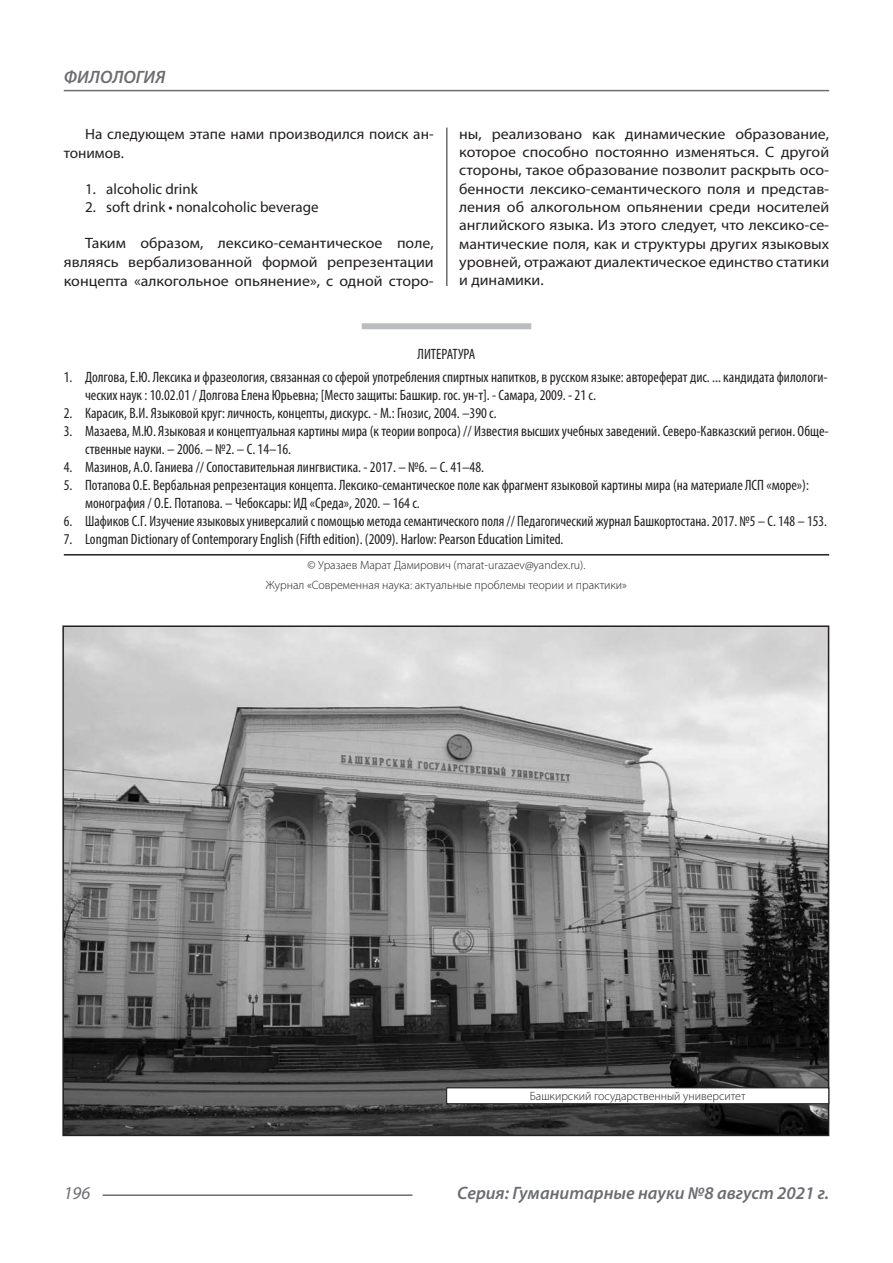
<style>
.page{position:relative;width:893px;height:1263px;background:#fff}
.page>*{position:absolute;margin:0;border:0;box-sizing:border-box;transform-origin:0 0}
.t1{font:italic 600 18px "Myriad Pro";color:#6c6d70}
.t2{font:italic 18px "Myriad Pro";color:#6c6d70}
.Библиография_Литерат{font:condensed 15px/18px "Myriad Pro";color:#231f20}
.Статья_текст{font:15px/18.3px "Myriad Pro";color:#231f20;text-align:justify;scale:1.06 1}
.Статья_текст-2{font:15px/18.9px "Myriad Pro";color:#231f20}
.Автор_копирайт{font:300 12px "Myriad Pro";color:#231f20}
</style>
<div class="page">
<hr style="left:446px;top:128px;width:1px;height:1007px;background:#231f20">
<hr style="left:103px;top:1194px;width:309px;height:2px;background:#6c6d70">
<hr style="left:64px;top:90px;width:765px;height:1px;background:#6c6d70">
<div style="left:362px;top:323px;width:169px;height:6px;background:#bcbdc0"></div>
<hr style="left:64px;top:554px;width:765px;height:1px;background:#231f20">
<img style="left:65px;top:628px;width:761px;height:505px">
<div style="left:447px;top:1088px;width:382px;height:16px;background:#fff"></div>
<div style="left:446px;top:1087px;width:383px;height:17px;border:1px solid #231f20"></div>
<p class="t1" style="left:64px;top:66px;width:103px">ФИЛОЛОГИЯ</p>
<p class="Статья_текст-2" style="left:64px;top:124px;width:371px;text-indent:21px">На следующем этапе нами производился поиск ан&shy;тонимов.</p>
<p class="Статья_текст-2" style="left:85px;top:179px;width:114px">1. alcoholic drink</p>
<p class="Статья_текст-2" style="left:85px;top:198px;width:235px">2. soft drink • nonalcoholic beverage</p>
<p class="Статья_текст" style="left:64px;top:234px;width:350px;line-height:18.9px;text-indent:21px">Таким образом, лексико-семантическое поле, являясь вербализованной формой репрезентации концепта «алкогольное опьянение», с одной сторо-</p>
<p class="Статья_текст" style="left:459px;top:124px;width:351px">ны, реализовано как динамические образование, которое способно постоянно изменяться. С другой стороны, такое образование позволит раскрыть осо&shy;бенности лексико-семантического поля и представ&shy;ления об алкогольном опьянении среди носителей английского языка. Из этого следует, что лексико-се&shy;мантические поля, как и структуры других языковых уровней, отражают диалектическое единство статики и динамики.</p>
<p class="Библиография_Литерат" style="left:418px;top:345px;width:59px">ЛИТЕРАТУРА</p>
<p class="Библиография_Литерат" style="left:85px;top:368px;width:744px;text-indent:-21px">1. Долгова, Е.Ю. Лексика и фразеология, связанная со сферой употребления спиртных напитков, в русском языке: автореферат дис. ... кандидата филологи&shy;ческих наук : 10.02.01 / Долгова Елена Юрьевна; [Место защиты: Башкир. гос. ун-т]. - Самара, 2009. - 21 с.</p>
<p class="Библиография_Литерат" style="left:64px;top:404px;width:434px">2. Карасик, В.И. Языковой круг: личность, концепты, дискурс. - М.: Гнозис, 2004. –390 с.</p>
<p class="Библиография_Литерат" style="left:85px;top:422px;width:745px;text-indent:-21px">3. Мазаева, М.Ю. Языковая и концептуальная картины мира (к теории вопроса) // Известия высших учебных заведений. Северо-Кавказский регион. Обще&shy;ственные науки. – 2006. – №2. – С. 14–16.</p>
<p class="Библиография_Литерат" style="left:64px;top:458px;width:422px">4. Мазинов, А.О. Ганиева // Сопоставительная лингвистика. - 2017. – №6. – С. 41–48.</p>
<p class="Библиография_Литерат" style="left:85px;top:476px;width:725px;text-indent:-21px">5. Потапова О.Е. Вербальная репрезентация концепта. Лексико-семантическое поле как фрагмент языковой картины мира (на материале ЛСП «море»): монография / О.Е. Потапова. – Чебоксары: ИД «Среда», 2020. – 164 с.</p>
<p class="Библиография_Литерат" style="left:64px;top:512px;width:765px">6. Шафиков С.Г. Изучение языковых универсалий с помощью метода семантического поля // Педагогический журнал Башкортостана. 2017. №5 – С. 148 – 153.</p>
<p class="Библиография_Литерат" style="left:64px;top:530px;width:501px">7. Longman Dictionary of Contemporary English (Fifth edition). (2009). Harlow: Pearson Education Limited.</p>
<p class="Автор_копирайт" style="left:307px;top:558px;width:280px">© Уразаев Марат Дамирович (marat-urazaev@yandex.ru).</p>
<p class="Автор_копирайт" style="left:266px;top:578px;width:363px">Журнал «Современная наука: актуальные проблемы теории и практики»</p>
<p class="Автор_копирайт" style="left:530px;top:1089px;width:217px">Башкирский государственный университет</p>
<p class="t2" style="left:64px;top:1182px;width:28px">196</p>
<p class="t1" style="left:457px;top:1182px;width:373px">Серия: Гуманитарные науки №8 август 2021 г.</p>
</div>
